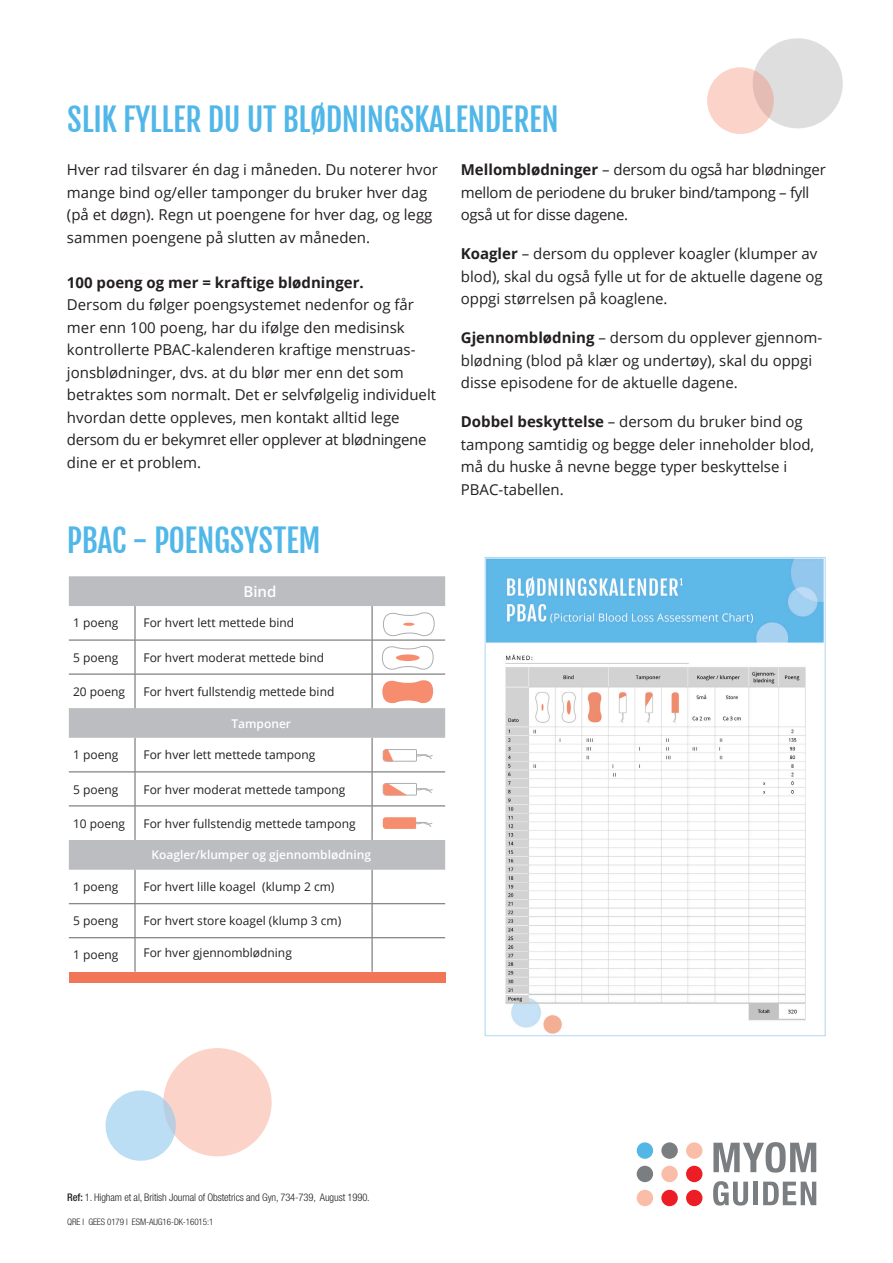
<style>
.page{position:relative;width:893px;height:1263px;background:#fff}
.page>*{position:absolute;margin:0;border:0;box-sizing:border-box;transform-origin:0 0}
.t1{font:31.5px "Fjalla One";letter-spacing:-.01em;color:#50b7e8}
.t2{font:15px/22.5px "Open Sans";color:#231f20}
.t3{font:15px/22.5px "Open Sans";letter-spacing:-.02em;color:#231f20}
.t4{font:700 15px "Open Sans";color:#231f20}
.t5{font:600 15px "Open Sans";color:#fff}
.t6{font:12px "Open Sans";color:#231f20}
.t7{font:600 12px "Open Sans";color:#fff}
.t8{font:300 condensed 10.5px "Helvetica Neue LT Std";letter-spacing:-.01em;color:#231f20}
.t9{font:300 condensed 9px "Helvetica Neue LT Std";letter-spacing:-.01em;color:#231f20}
.s1{font-weight:700}
.s2{font-weight:500}
</style>
<div class="page">
<svg style="left:750px;top:38px;width:93px;height:95px"></svg>
<div style="left:163px;top:1048px;width:109px;height:108px;background:#fbd3c9;border-radius:50%"></div>
<div style="left:707px;top:67px;width:67px;height:67px;background:linear-gradient(to right,#ffdad0,#eac2b9);border-radius:50%"></div>
<div style="left:686px;top:1142px;width:16px;height:17px;background:#fabea8;border-radius:50%"></div>
<div style="left:661px;top:1142px;width:17px;height:17px;background:#7a7e80;border-radius:50%"></div>
<div style="left:637px;top:1142px;width:16px;height:17px;background:#52b7e7;border-radius:50%"></div>
<div style="left:686px;top:1166px;width:16px;height:16px;background:#ed1d26;border-radius:50%"></div>
<div style="left:686px;top:1190px;width:16px;height:16px;background:#ed1d26;border-radius:50%"></div>
<div style="left:661px;top:1166px;width:17px;height:16px;background:#fabea8;border-radius:50%"></div>
<div style="left:637px;top:1166px;width:16px;height:16px;background:#7a7e80;border-radius:50%"></div>
<div style="left:661px;top:1190px;width:17px;height:16px;background:#ed1d26;border-radius:50%"></div>
<div style="left:637px;top:1190px;width:16px;height:16px;background:#fabea8;border-radius:50%"></div>
<svg style="left:713px;top:1142px;width:103px;height:30px"></svg>
<svg style="left:713px;top:1181px;width:35px;height:24px"></svg>
<div style="left:753px;top:1181px;width:5px;height:24px;background:#7a7e80"></div>
<svg style="left:763px;top:1181px;width:53px;height:24px"></svg>
<img style="left:487px;top:559px;width:336px;height:475px">
<div style="left:485px;top:557px;width:340px;height:479px;border:1px solid #afd7f2"></div>
<svg style="left:105px;top:1086px;width:76px;height:75px"></svg>
<svg style="left:69px;top:576px;width:376px;height:294px;fill:#c3c4c7"></svg>
<div style="left:69px;top:972px;width:376px;height:10px;background:#f37557"></div>
<hr style="left:135px;top:606px;width:1px;height:34px;background:#636366">
<hr style="left:372px;top:606px;width:1px;height:34px;background:#636366">
<hr style="left:69px;top:640px;width:66px;height:1px;background:#636366">
<hr style="left:135px;top:640px;width:237px;height:1px;background:#636366">
<hr style="left:135px;top:640px;width:1px;height:34px;background:#636366">
<hr style="left:372px;top:640px;width:73px;height:1px;background:#636366">
<hr style="left:372px;top:640px;width:1px;height:34px;background:#636366">
<hr style="left:69px;top:674px;width:66px;height:1px;background:#636366">
<hr style="left:135px;top:674px;width:237px;height:1px;background:#636366">
<hr style="left:135px;top:674px;width:1px;height:34px;background:#636366">
<hr style="left:372px;top:674px;width:73px;height:1px;background:#636366">
<hr style="left:372px;top:674px;width:1px;height:34px;background:#636366">
<hr style="left:135px;top:870px;width:1px;height:33px;background:#636366">
<hr style="left:372px;top:870px;width:1px;height:33px;background:#636366">
<hr style="left:69px;top:903px;width:66px;height:1px;background:#636366">
<hr style="left:135px;top:903px;width:237px;height:1px;background:#636366">
<hr style="left:135px;top:904px;width:1px;height:33px;background:#636366">
<hr style="left:372px;top:903px;width:73px;height:1px;background:#636366">
<hr style="left:372px;top:904px;width:1px;height:33px;background:#636366">
<hr style="left:69px;top:937px;width:66px;height:1px;background:#636366">
<hr style="left:135px;top:937px;width:237px;height:1px;background:#636366">
<hr style="left:135px;top:938px;width:1px;height:34px;background:#636366">
<hr style="left:372px;top:937px;width:73px;height:1px;background:#636366">
<hr style="left:372px;top:938px;width:1px;height:34px;background:#636366">
<svg style="left:382px;top:678px;width:51px;height:28px"></svg>
<svg style="left:382px;top:611px;width:53px;height:27px"></svg>
<svg style="left:381px;top:644px;width:53px;height:28px"></svg>
<div style="left:396px;top:654px;width:24px;height:7px;background:#f68d6f;border-radius:50%"></div>
<svg style="left:69px;top:738px;width:376px;height:102px"></svg>
<h1 class="t1" style="left:67px;top:100px;width:493px">SLIK FYLLER DU UT BLØDNINGSKALENDEREN</h1>
<p class="t2" style="left:67px;top:158px;width:373px">Hver rad tilsvarer én dag i måneden. Du noterer hvor mange bind og/eller tamponger du bruker hver dag (på et døgn). Regn ut poengene for hver dag, og legg sammen poengene på slutten av måneden.</p>
<p class="t4" style="left:67px;top:272px;width:298px">100 poeng og mer = kraftige blødninger.</p>
<p class="t2" style="left:67px;top:293px;width:371px">Dersom du følger poengsystemet nedenfor og får mer enn 100 poeng, har du ifølge den medisinsk kontrollerte PBAC-kalenderen kraftige menstruas&shy;jonsblødninger, dvs. at du blør mer enn det som betraktes som normalt. Det er selvfølgelig individuelt hvordan dette oppleves, men kontakt alltid lege dersom du er bekymret eller opplever at blødningene dine er et problem.</p>
<h1 class="t1" style="left:67px;top:522px;width:255px">PBAC - POENGSYSTEM</h1>
<p class="t5" style="left:244px;top:581px;width:34px">Bind</p>
<p class="t6" style="left:73px;top:615px;width:47px">1 poeng</p>
<p class="t6" style="left:143px;top:615px;width:152px">For hvert lett mettede bind</p>
<p class="t6" style="left:73px;top:649px;width:47px">5 poeng</p>
<p class="t6" style="left:143px;top:649px;width:182px">For hvert moderat mettede bind</p>
<p class="t6" style="left:73px;top:683px;width:54px">20 poeng</p>
<p class="t6" style="left:143px;top:683px;width:192px">For hvert fullstendig mettede bind</p>
<p class="t7" style="left:231px;top:715px;width:61px">Tamponer</p>
<p class="t6" style="left:73px;top:747px;width:47px">1 poeng</p>
<p class="t6" style="left:143px;top:747px;width:173px">For hver lett mettede tampong</p>
<p class="t6" style="left:73px;top:781px;width:47px">5 poeng</p>
<p class="t6" style="left:143px;top:781px;width:203px">For hver moderat mettede tampong</p>
<p class="t6" style="left:73px;top:815px;width:54px">10 poeng</p>
<p class="t6" style="left:143px;top:815px;width:214px">For hver fullstendig mettede tampong</p>
<p class="t7" style="left:151px;top:847px;width:221px">Koagler/klumper og gjennomblødning</p>
<p class="t6" style="left:73px;top:878px;width:47px">1 poeng</p>
<p class="t6" style="left:143px;top:878px;width:192px">For hvert lille koagel (klump 2 cm)</p>
<p class="t6" style="left:73px;top:913px;width:47px">5 poeng</p>
<p class="t6" style="left:143px;top:913px;width:199px">For hvert store koagel (klump 3 cm)</p>
<p class="t6" style="left:73px;top:947px;width:47px">1 poeng</p>
<p class="t6" style="left:143px;top:945px;width:150px">For hver gjennomblødning</p>
<p class="t3" style="left:461px;top:158px;width:366px"><span class="s1">Mellomblødninger</span> – dersom du også har blødninger mellom de periodene du bruker bind/tampong – fyll også ut for disse dagene.</p>
<p class="t2" style="left:461px;top:242px;width:363px"><span class="s1">Koagler</span> – dersom du opplever koagler (klumper av blod), skal du også fylle ut for de aktuelle dagene og oppgi størrelsen på koaglene.</p>
<p class="t2" style="left:461px;top:326px;width:363px"><span class="s1">Gjennomblødning</span> – dersom du opplever gjennom&shy;blødning (blod på klær og undertøy), skal du oppgi disse episodene for de aktuelle dagene.</p>
<p class="t2" style="left:461px;top:410px;width:355px"><span class="s1">Dobbel beskyttelse</span> – dersom du bruker bind og tampong samtidig og begge deler inneholder blod, må du huske å nevne begge typer beskyttelse i PBAC-tabellen.</p>
<p class="t8" style="left:67px;top:1191px;width:304px"><span class="s2">Ref:</span> 1. Higham et al, British Journal of Obstetrics and Gyn, 734-739, August 1990.</p>
<p class="t9" style="left:67px;top:1216px;width:148px">QRE I GEES 0179 I ESM-AUG16-DK-16015:1</p>
</div>
